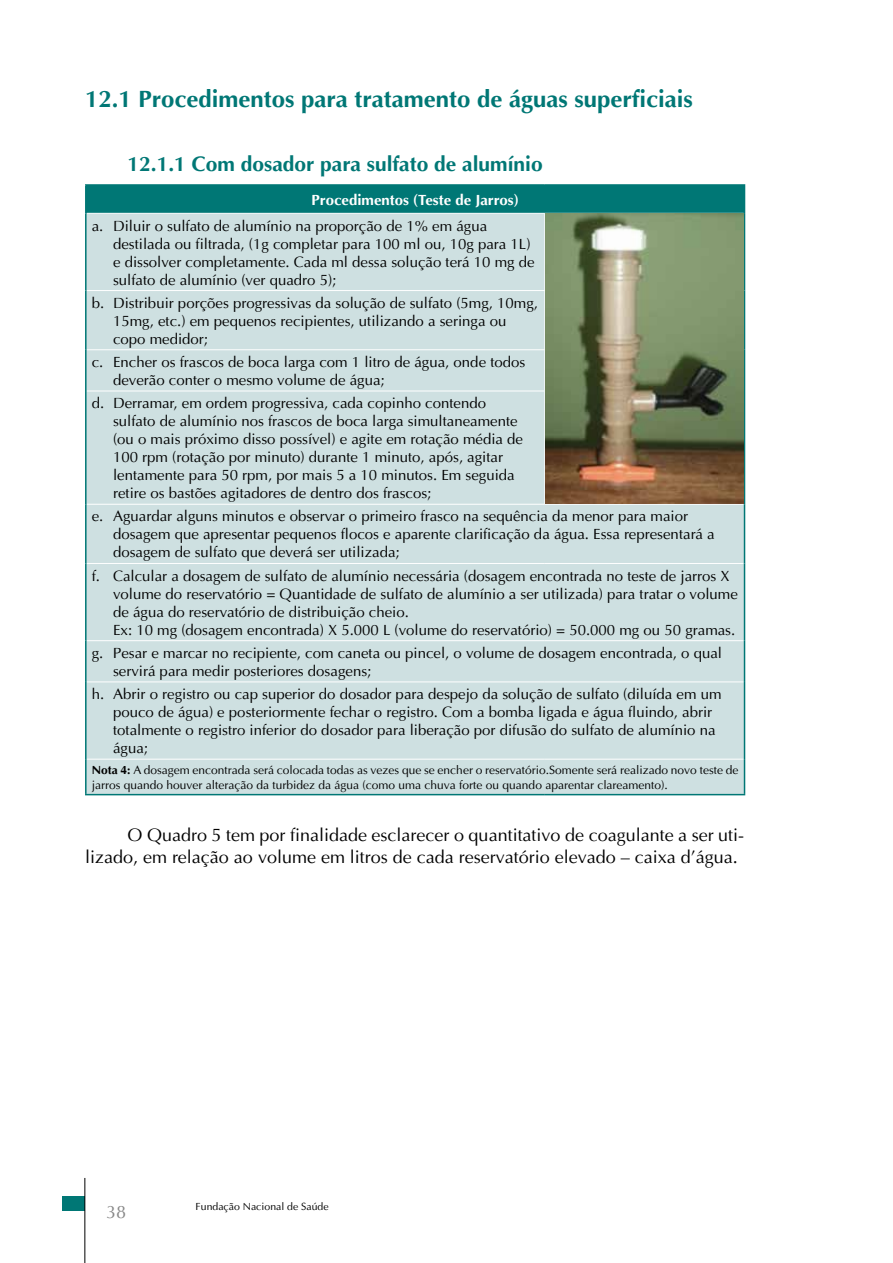
<style>
.page{position:relative;width:893px;height:1263px;background:#fff}
.page>*{position:absolute;margin:0;border:0;box-sizing:border-box;transform-origin:0 0}
.t1{font:700 24px "Ottawa";color:#007775}
.t2{font:700 21px "Ottawa";color:#007775}
.t3{font:18px/21.6px "Ottawa Plain";color:#000}
.t4{font:18px "Ottawa Plain";color:#878787}
.t5{font:15px/18px "Ottawa Plain";color:#000}
.t6{font:700 15px "Ottawa";color:#fff}
.t7{font:12px/14.4px "Ottawa Plain";color:#000}
.t8{font:10.5px "Ottawa Plain";color:#000}
.s1{font-family:"Ottawa";font-weight:700}
</style>
<div class="page">
<div style="left:63px;top:1197px;width:22px;height:14px;background:#007775"></div>
<hr style="left:85px;top:1178px;width:1px;height:85px;background:#000">
<div style="left:86px;top:185px;width:658px;height:28px;background:#007775"></div>
<div style="left:87px;top:214px;width:657px;height:580px;background:#cee0e1"></div>
<hr style="left:544px;top:214px;width:1px;height:76px;background:#fff">
<hr style="left:87px;top:290px;width:458px;height:1px;background:#fff">
<hr style="left:544px;top:291px;width:1px;height:58px;background:#fff">
<hr style="left:87px;top:349px;width:458px;height:1px;background:#fff">
<hr style="left:544px;top:350px;width:1px;height:41px;background:#fff">
<hr style="left:87px;top:391px;width:458px;height:1px;background:#fff">
<hr style="left:544px;top:391px;width:1px;height:113px;background:#fff">
<hr style="left:87px;top:504px;width:458px;height:1px;background:#fff">
<hr style="left:545px;top:504px;width:199px;height:1px;background:#fff">
<hr style="left:87px;top:563px;width:458px;height:1px;background:#fff">
<hr style="left:545px;top:563px;width:199px;height:1px;background:#fff">
<hr style="left:87px;top:640px;width:458px;height:1px;background:#fff">
<hr style="left:545px;top:640px;width:199px;height:1px;background:#fff">
<hr style="left:87px;top:681px;width:458px;height:1px;background:#fff">
<hr style="left:545px;top:681px;width:199px;height:1px;background:#fff">
<hr style="left:87px;top:759px;width:458px;height:1px;background:#fff">
<hr style="left:545px;top:759px;width:199px;height:1px;background:#fff">
<hr style="left:85px;top:184px;width:460px;height:2px;background:#007775">
<hr style="left:85px;top:186px;width:2px;height:27px;background:#007775">
<hr style="left:545px;top:184px;width:200px;height:2px;background:#007775">
<svg style="left:744px;top:186px;width:1px;height:27px"></svg>
<hr style="left:85px;top:213px;width:2px;height:78px;background:#007775">
<hr style="left:744px;top:213px;width:1px;height:78px;background:#007775">
<hr style="left:85px;top:291px;width:2px;height:59px;background:#007775">
<hr style="left:744px;top:291px;width:1px;height:59px;background:#007775">
<hr style="left:85px;top:350px;width:2px;height:41px;background:#007775">
<hr style="left:744px;top:350px;width:1px;height:41px;background:#007775">
<hr style="left:85px;top:391px;width:2px;height:113px;background:#007775">
<hr style="left:744px;top:391px;width:1px;height:113px;background:#007775">
<hr style="left:85px;top:504px;width:2px;height:59px;background:#007775">
<hr style="left:744px;top:504px;width:1px;height:59px;background:#007775">
<hr style="left:85px;top:563px;width:2px;height:78px;background:#007775">
<hr style="left:744px;top:563px;width:1px;height:78px;background:#007775">
<hr style="left:85px;top:641px;width:2px;height:41px;background:#007775">
<hr style="left:744px;top:641px;width:1px;height:41px;background:#007775">
<hr style="left:85px;top:682px;width:2px;height:77px;background:#007775">
<hr style="left:744px;top:682px;width:1px;height:77px;background:#007775">
<hr style="left:85px;top:759px;width:2px;height:35px;background:#007775">
<hr style="left:744px;top:759px;width:1px;height:35px;background:#007775">
<hr style="left:85px;top:794px;width:460px;height:1px;background:#007775">
<hr style="left:545px;top:794px;width:200px;height:1px;background:#007775">
<img style="left:545px;top:214px;width:199px;height:290px">
<h1 class="t1" style="left:85px;top:88px;width:609px">12.1 Procedimentos para tratamento de águas superficiais</h1>
<h2 class="t2" style="left:128px;top:156px;width:417px">12.1.1 Com dosador para sulfato de alumínio</h2>
<p class="t6" style="left:312px;top:193px;width:209px">Procedimentos (Teste de Jarros)</p>
<p class="t5" style="left:113px;top:218px;width:423px;text-indent:-21px">a. Diluir o sulfato de alumínio na proporção de 1% em água destilada ou filtrada, (1g completar para 100 ml ou, 10g para 1L) e dissolver completamente. Cada ml dessa solução terá 10 mg de sulfato de alumínio (ver quadro 5);</p>
<p class="t5" style="left:113px;top:295px;width:426px;text-indent:-21px">b. Distribuir porções progressivas da solução de sulfato (5mg, 10mg,<br>15mg, etc.) em pequenos recipientes, utilizando a seringa ou copo medidor;</p>
<p class="t5" style="left:113px;top:354px;width:414px;text-indent:-21px">c. Encher os frascos de boca larga com 1 litro de água, onde todos deverão conter o mesmo volume de água;</p>
<p class="t5" style="left:113px;top:396px;width:411px;text-indent:-21px">d. Derramar, em ordem progressiva, cada copinho contendo sulfato de alumínio nos frascos de boca larga simultaneamente (ou o mais próximo disso possível) e agite em rotação média de 100 rpm (rotação por minuto) durante 1 minuto, após, agitar lentamente para 50 rpm, por mais 5 a 10 minutos. Em seguida retire os bastões agitadores de dentro dos frascos;</p>
<p class="t5" style="left:113px;top:509px;width:603px;text-indent:-21px">e. Aguardar alguns minutos e observar o primeiro frasco na sequência da menor para maior dosagem que apresentar pequenos flocos e aparente clarificação da água. Essa representará a dosagem de sulfato que deverá ser utilizada;</p>
<p class="t5" style="left:113px;top:568px;width:626px;text-indent:-21px">f. Calcular a dosagem de sulfato de alumínio necessária (dosagem encontrada no teste de jarros X volume do reservatório = Quantidade de sulfato de alumínio a ser utilizada) para tratar o volume de água do reservatório de distribuição cheio.<br>Ex: 10 mg (dosagem encontrada) X 5.000 L (volume do reservatório) = 50.000 mg ou 50 gramas.</p>
<p class="t5" style="left:113px;top:645px;width:610px;text-indent:-21px">g. Pesar e marcar no recipiente, com caneta ou pincel, o volume de dosagem encontrada, o qual servirá para medir posteriores dosagens;</p>
<p class="t5" style="left:113px;top:686px;width:610px;text-indent:-21px">h. Abrir o registro ou cap superior do dosador para despejo da solução de sulfato (diluída em um pouco de água) e posteriormente fechar o registro. Com a bomba ligada e água fluindo, abrir totalmente o registro inferior do dosador para liberação por difusão do sulfato de alumínio na água;</p>
<p class="t7" style="left:92px;top:764px;width:648px"><span class="s1">Nota 4:</span> A dosagem encontrada será colocada todas as vezes que se encher o reservatório.Somente será realizado novo teste de jarros quando houver alteração da turbidez da água (como uma chuva forte ou quando aparentar clareamento).</p>
<p class="t3" style="left:85px;top:826px;width:661px;text-indent:43px">O Quadro 5 tem por finalidade esclarecer o quantitativo de coagulante a ser uti&shy;lizado, em relação ao volume em litros de cada reservatório elevado – caixa d’água.</p>
<p class="t4" style="left:106px;top:1204px;width:22px">38</p>
<p class="t8" style="left:196px;top:1202px;width:135px">Fundação Nacional de Saúde</p>
</div>
